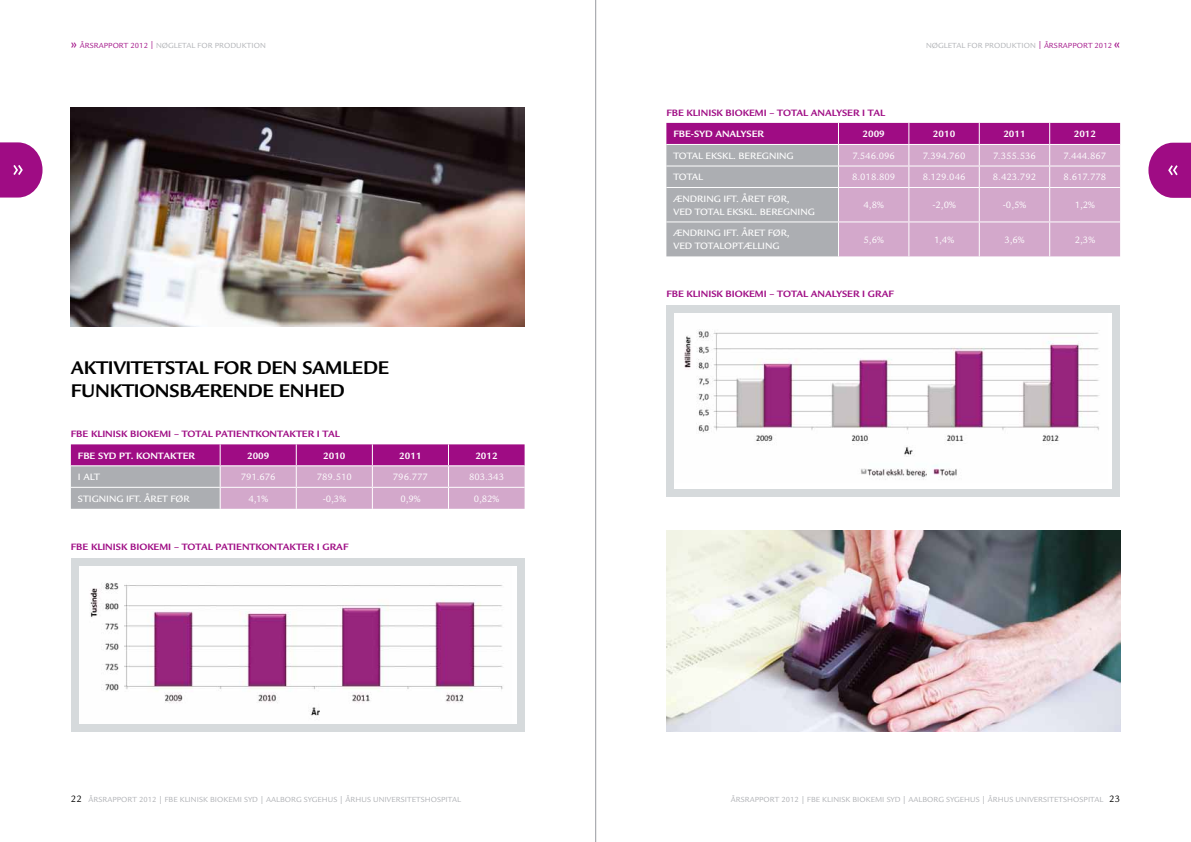
<style>
.page{position:relative;width:1191px;height:842px;background:#fff}
.page>*{position:absolute;margin:0;border:0;box-sizing:border-box;transform-origin:0 0}
.t1{font:700 20px/23px "Legacy Sans";letter-spacing:-.01em;color:#000}
.t2{font:700 10px "Legacy Sans";color:#9f0c84}
.t3{font:10px "Legacy Sans";color:#fff}
.t4{font:500 10px/13px "Legacy Sans";color:#fff}
.t5{font:700 10px "Legacy Sans";color:#fff}
.t6{font:10px "Legacy Sans";color:#000}
.t7{font:8px "Legacy Sans";letter-spacing:.01em;color:#acaeb2}
.s1{font-family:"Meta Plus";font-size:12px;color:#9f0c84}
.s2{color:#9f0c84}
.s3{font-size:10px;color:#000}
</style>
<div class="page">
<svg style="left:1148px;top:143px;width:43px;height:55px;background:#ad3096"></svg>
<svg style="left:0;top:142px;width:43px;height:56px;background:#ae3398"></svg>
<img style="left:71px;top:108px;width:453px;height:218px">
<img style="left:666px;top:530px;width:454px;height:201px">
<svg style="left:71px;top:444px;width:453px;height:65px;background:#bc7bb1"></svg>
<div style="left:71px;top:558px;width:453px;height:173px;background:#d6dadc"></div>
<img style="left:79px;top:566px;width:433px;height:158px">
<div style="left:666px;top:305px;width:454px;height:192px;background:#d6dadc"></div>
<div style="left:674px;top:314px;width:438px;height:175px;background:#fff"></div>
<img style="left:684px;top:329px;width:416px;height:151px">
<svg style="left:666px;top:123px;width:454px;height:133px;background:#c094ba"></svg>
<hr style="left:838px;top:188px;width:1px;height:33px;background:#fff">
<hr style="left:838px;top:222px;width:1px;height:34px;background:#fff">
<hr style="left:595px;top:0;width:1px;height:842px;background:#acaeb2">
<p class="t7" style="left:71px;top:41px;width:196px"><span class="s1">»</span> <span class="s2">ÅRSRAPPORT 2012 |</span> NØG LETAL FOR PRODU KTION</p>
<p class="t7" style="left:926px;top:41px;width:195px">NØG LETAL FOR PRODU KTION <span class="s2">| ÅRSRAPPORT 2012</span> <span class="s1">«</span></p>
<p class="t2" style="left:666px;top:107px;width:77px">FBE KLINISK BIOKEM</p>
<p class="t2" style="left:764px;top:107px;width:27px">I – TOTA</p>
<p class="t2" style="left:803px;top:107px;width:46px">L ANALYSER</p>
<p class="t2" style="left:862px;top:107px;width:24px">I TA L</p>
<p class="t5" style="left:673px;top:128px;width:80px">FBE-SYD ANALYSER</p>
<p class="t5" style="left:862px;top:128px;width:24px">2009</p>
<p class="t5" style="left:933px;top:128px;width:24px">2010</p>
<p class="t5" style="left:1003px;top:128px;width:24px">2011</p>
<p class="t5" style="left:1073px;top:128px;width:24px">2012</p>
<p class="t4" style="left:673px;top:149px;width:39px">TOTAL EKSKL</p>
<p class="t4" style="left:733px;top:149px;width:62px">. BEREGNING</p>
<p class="t3" style="left:852px;top:150px;width:44px">7.546.096</p>
<p class="t3" style="left:922px;top:150px;width:44px">7.394.760</p>
<p class="t3" style="left:993px;top:150px;width:44px">7.355.536</p>
<p class="t3" style="left:1063px;top:150px;width:44px">7.444.867</p>
<p class="t4" style="left:673px;top:171px;width:26px">TO TAL</p>
<p class="t3" style="left:852px;top:172px;width:45px">8.018.809</p>
<p class="t3" style="left:922px;top:172px;width:44px">8.129.046</p>
<p class="t3" style="left:993px;top:172px;width:45px">8.423.792</p>
<p class="t3" style="left:1063px;top:172px;width:44px">8.617.778</p>
<p class="t4" style="left:673px;top:192px;width:9px">ÆND</p>
<p class="t4" style="left:673px;top:192px;width:118px;text-indent:24px">RIN G IFT. ÅRET FØ R,<br>VED TOTAL EKSKL</p>
<p class="t3" style="left:863px;top:200px;width:22px">4,8%</p>
<p class="t3" style="left:932px;top:200px;width:25px">-2,0%</p>
<p class="t3" style="left:1002px;top:200px;width:25px">-0,5%</p>
<p class="t3" style="left:1075px;top:200px;width:21px">1,2%</p>
<p class="t4" style="left:754px;top:205px;width:62px">. BEREGNING</p>
<p class="t4" style="left:673px;top:227px;width:118px;text-indent:24px">RIN G IFT. ÅRET FØ R,<br>VED TOTALO</p>
<p class="t4" style="left:673px;top:227px;width:9px">ÆND</p>
<p class="t4" style="left:732px;top:240px;width:26px">PTÆLLIN</p>
<p class="t4" style="left:772px;top:240px;width:9px">G</p>
<p class="t3" style="left:863px;top:234px;width:22px">5,6%</p>
<p class="t3" style="left:934px;top:234px;width:21px">1,4%</p>
<p class="t3" style="left:1004px;top:234px;width:22px">3,6%</p>
<p class="t3" style="left:1074px;top:234px;width:22px">2,3%</p>
<h1 class="t1" style="left:71px;top:356px;width:319px">AKTIVITETSTAL FOR DEN SAMLEDE<br>FUN KTIONSBÆRENDE ENH ED</h1>
<p class="t2" style="left:71px;top:428px;width:77px">FBE KLINISK BIOKEM</p>
<p class="t2" style="left:168px;top:428px;width:27px">I – TOTA</p>
<p class="t2" style="left:208px;top:428px;width:50px">L PATIENTKO</p>
<p class="t2" style="left:270px;top:428px;width:15px">NTAKTER</p>
<p class="t2" style="left:317px;top:428px;width:24px">I TA L</p>
<p class="t5" style="left:78px;top:450px;width:88px">FBE SYD PT. KO NTAKTER</p>
<p class="t5" style="left:247px;top:450px;width:24px">2009</p>
<p class="t5" style="left:323px;top:450px;width:24px">2010</p>
<p class="t5" style="left:399px;top:450px;width:24px">2011</p>
<p class="t5" style="left:475px;top:450px;width:24px">2012</p>
<p class="t4" style="left:78px;top:471px;width:23px">I ALT</p>
<p class="t3" style="left:241px;top:471px;width:36px">791.676</p>
<p class="t3" style="left:317px;top:471px;width:36px">789.510</p>
<p class="t3" style="left:393px;top:471px;width:36px">796.777</p>
<p class="t3" style="left:469px;top:471px;width:36px">803.343</p>
<p class="t4" style="left:78px;top:492px;width:113px">STIGNIN G IFT. ÅRET FØ R</p>
<p class="t3" style="left:248px;top:493px;width:21px">4,1%</p>
<p class="t3" style="left:323px;top:493px;width:25px">-0,3%</p>
<p class="t3" style="left:400px;top:493px;width:22px">0,9%</p>
<p class="t3" style="left:474px;top:493px;width:27px">0,82%</p>
<p class="t2" style="left:71px;top:541px;width:77px">FBE KLINISK BIOKEM</p>
<p class="t2" style="left:168px;top:541px;width:27px">I – TOTA</p>
<p class="t2" style="left:208px;top:541px;width:50px">L PATIENTKO</p>
<p class="t2" style="left:270px;top:541px;width:15px">NTAKTER</p>
<p class="t2" style="left:317px;top:541px;width:20px">I GRAF</p>
<p class="t2" style="left:666px;top:288px;width:77px">FBE KLINISK BIOKEM</p>
<p class="t2" style="left:764px;top:288px;width:27px">I – TOTA</p>
<p class="t2" style="left:803px;top:288px;width:46px">L ANALYSER</p>
<p class="t2" style="left:862px;top:288px;width:20px">I GRAF</p>
<p class="t7" style="left:71px;top:795px;width:202px"><span class="s3">22</span> ÅRSRAPPORT 2012 | FBE KLINISK BIOKEMI SYD | AALBOR</p>
<p class="t7" style="left:296px;top:795px;width:101px">G SYGEHUS | ÅRHUS UNIVERSITETS</p>
<p class="t7" style="left:425px;top:795px;width:12px">HOSPITAL</p>
<p class="t7" style="left:731px;top:795px;width:184px">ÅRSRAPPORT 2012 | FBE KLINISK BIOKEMI SYD | AALBOR</p>
<p class="t7" style="left:938px;top:795px;width:101px">G SYGEHUS | ÅRHUS UNIVERSITETS</p>
<p class="t7" style="left:1067px;top:795px;width:12px">HOSPITAL</p>
<p class="t6" style="left:1109px;top:793px;width:12px">23</p>
</div>
